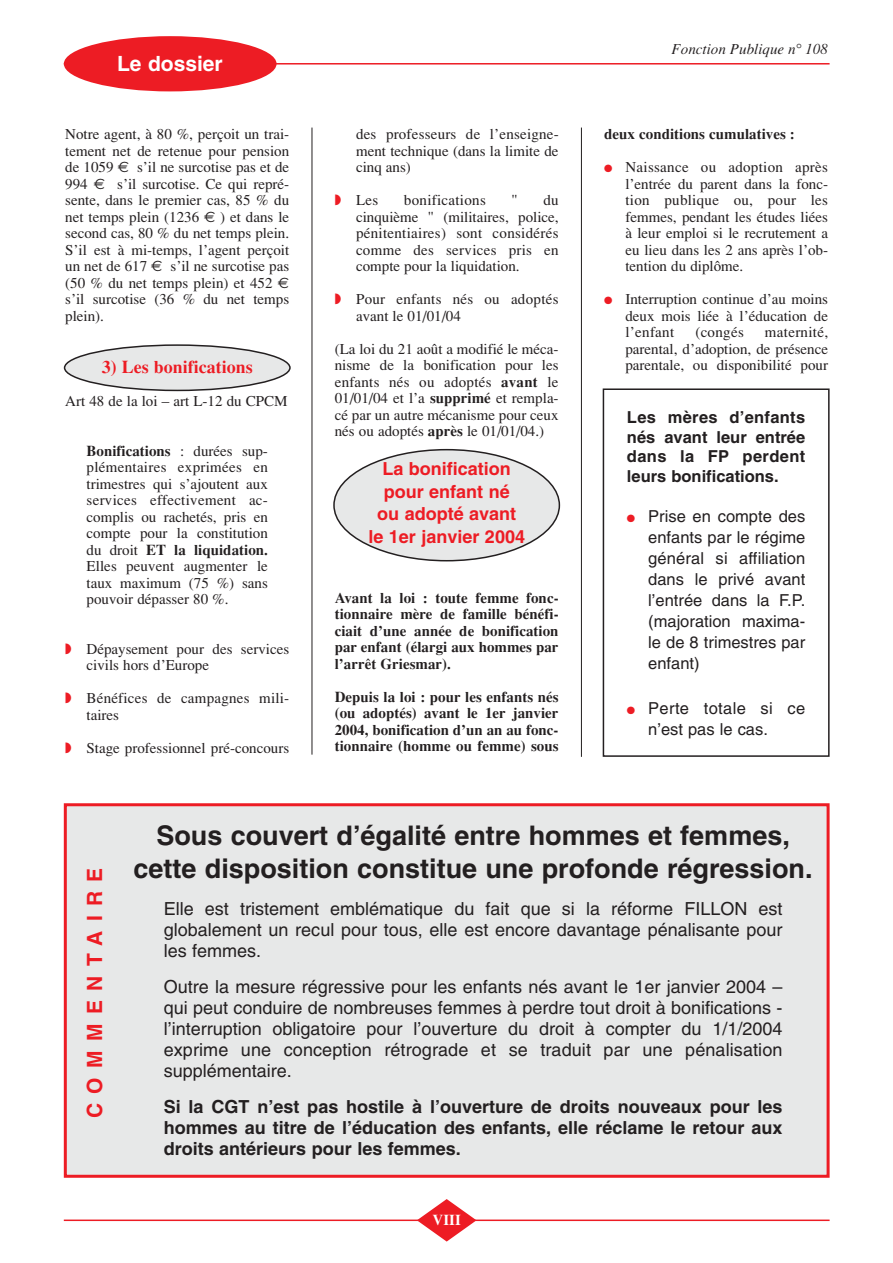
<style>
.page{position:relative;width:893px;height:1263px;background:#fff}
.page>*{position:absolute;margin:0;border:0;box-sizing:border-box;transform-origin:0 0}
.t1{font:700 27px/32.4px "Helvetica";color:#231f20;text-align:center}
.t2{font:700 21px "Helvetica";letter-spacing:.445em;color:#ed1c24}
.t3{font:700 21px "Helvetica";color:#fff}
.t4{font:18px/21px "Helvetica";color:#231f20;text-align:justify}
.t5{font:700 18px/21px "Helvetica";color:#231f20;text-align:justify}
.t6{font:700 18px/22.5px "Helvetica";color:#ed1c24;text-align:center}
.t7{font:700 18px "Times";color:#ed1c24}
.t8{font:16.5px/21px "Helvetica";color:#231f20;text-align:justify}
.t9{font:700 16.5px/19.5px "Helvetica";color:#231f20;text-align:justify}
.t10{font:16.5px/21px "Helvetica";letter-spacing:.02em;color:#231f20}
.t11{font:15px/16.5px "Times";color:#231f20;text-align:justify}
.t12{font:700 15px/16.5px "Times";color:#231f20;text-align:justify}
.t13{font:15px/16.5px "Times";letter-spacing:.02em;color:#231f20}
.t14{font:italic 15px "Times";color:#231f20}
.t15{font:700 15px "Times";color:#fff}
.s1{font-family:"Euro Sans"}
.s2{font-weight:700}
.s3{color:#ed1c24}
</style>
<div class="page">
<svg style="left:333px;top:449px;width:227px;height:112px"></svg>
<svg style="left:64px;top:344px;width:227px;height:47px"></svg>
<hr style="left:64px;top:1220px;width:765px;height:1px;background:#ed1c24">
<svg style="left:417px;top:1199px;width:59px;height:43px"></svg>
<hr style="left:64px;top:63px;width:765px;height:2px;background:#ed1c24">
<hr style="left:312px;top:128px;width:1px;height:627px;background:#231f20">
<hr style="left:581px;top:128px;width:1px;height:629px;background:#231f20">
<div style="left:64px;top:36px;width:212px;height:55px;background:#ed1c24;border-radius:50%"></div>
<div style="left:602px;top:388px;width:227px;height:369px;border:2px solid #231f20"></div>
<div style="left:65px;top:805px;width:763px;height:371px;background:#e7e8e8"></div>
<div style="left:64px;top:803px;width:765px;height:375px;border:3px solid #ed1c24"></div>
<h2 class="t3" style="left:117px;top:56px;width:107px">Le dossier</h2>
<p class="t11" style="left:65px;top:127px;width:225px">Notre agent, à 80 %, perçoit un trai&shy;tement net de retenue pour pension de 1059 <span class="s1">€</span> s’il ne surcotise pas et de 994 <span class="s1">€</span> s’il surcotise. Ce qui repré&shy;sente, dans le premier cas, 85 % du net temps plein (1236 <span class="s1">€</span> ) et dans le second cas, 80 % du net temps plein.<br>S’il est à mi-temps, l’agent perçoit un net de 617 <span class="s1">€</span> s’il ne surcotise pas (50 % du net temps plein) et 452 <span class="s1">€ </span>s’il surcotise (36 % du net temps plein).</p>
<p class="t7" style="left:102px;top:361px;width:152px">3) Les bonifications</p>
<p class="t11" style="left:65px;top:394px;width:224px">Art 48 de la loi – art L-12 du CPCM</p>
<p class="t11" style="left:87px;top:444px;width:183px"><span class="s2">Bonifications</span> : durées sup&shy;plémentaires exprimées en trimestres qui s’ajoutent aux services effectivement ac&shy;complis ou rachetés, pris en compte pour la constitution du droit <span class="s2">ET la liquidation.<br></span>Elles peuvent augmenter le taux maximum (75 %) sans pouvoir dépasser 80 %.</p>
<p class="t11" style="left:87px;top:642px;width:204px;text-indent:-21px"><span class="s3">◗</span> Dépaysement pour des services civils hors d’Europe</p>
<p class="t11" style="left:87px;top:691px;width:204px;text-indent:-21px"><span class="s3">◗</span> Bénéfices de campagnes mili&shy;taires</p>
<p class="t11" style="left:65px;top:741px;width:225px"><span class="s3">◗</span> Stage professionnel pré-concours</p>
<p class="t11" style="left:356px;top:127px;width:204px">des professeurs de l’enseigne&shy;ment technique (dans la limite de cinq ans)</p>
<p class="t11" style="left:335px;top:193px;width:45px"><span class="s3">◗</span> Les</p>
<p class="t13" style="left:404px;top:193px;width:83px">bonifications</p>
<p class="t11" style="left:511px;top:193px;width:8px">"</p>
<p class="t11" style="left:356px;top:193px;width:204px;text-indent:187px">du cinquième " (militaires, police, pénitentiaires) sont considérés comme des services pris en compte pour la liquidation.</p>
<p class="t13" style="left:356px;top:292px;width:204px;text-indent:-21px"><span class="s3">◗</span> Pour enfants nés ou adoptés avant le 01/01/04</p>
<p class="t11" style="left:335px;top:342px;width:225px">(La loi du 21 août a modifié le méca&shy;nisme de la bonification pour les enfants nés ou adoptés <span class="s2">avant</span> le 01/01/04 et l’a <span class="s2">supprimé</span> et rempla&shy;cé par un autre mécanisme pour ceux nés ou adoptés <span class="s2">après</span> le 01/01/04.)</p>
<p class="t6" style="left:368px;top:459px;width:158px">La bonification pour enfant né<br>ou adopté avant le 1er janvier 2004</p>
<p class="t12" style="left:335px;top:591px;width:225px">Avant la loi : toute femme fonc&shy;tionnaire mère de famille bénéfi&shy;ciait d’une année de bonification par enfant (élargi aux hommes par l’arrêt Griesmar).</p>
<p class="t12" style="left:335px;top:690px;width:225px">Depuis la loi : pour les enfants nés (ou adoptés) avant le 1er janvier 2004, bonification d’un an au fonc&shy;tionnaire (homme ou femme) sous</p>
<p class="t14" style="left:671px;top:44px;width:158px">Fonction Publique n° 108</p>
<p class="t12" style="left:604px;top:127px;width:192px">deux conditions cumulatives :</p>
<p class="t11" style="left:625px;top:160px;width:204px;text-indent:-21px"><span class="s3">●</span> Naissance ou adoption après l’entrée du parent dans la fonc&shy;tion publique ou, pour les femmes, pendant les études liées à leur emploi si le recrutement a eu lieu dans les 2 ans après l’ob&shy;tention du diplôme.</p>
<p class="t11" style="left:625px;top:292px;width:204px;text-indent:-21px"><span class="s3">●</span> Interruption continue d’au moins deux mois liée à l’éducation de l’enfant</p>
<p class="t11" style="left:625px;top:325px;width:204px;text-indent:139px">maternité, parental, d’adoption, de présence parentale, ou disponibilité pour</p>
<p class="t9" style="left:627px;top:409px;width:180px">Les mères d’enfants nés avant leur entrée dans la FP perdent leurs bonifications.</p>
<p class="t8" style="left:648px;top:507px;width:159px;text-indent:-21px"><span class="s3">●</span> Prise en compte des enfants par le régime général si affiliation dans le privé avant l’entrée dans la F.P. (majoration maxima&shy;le de 8 trimestres par enfant)</p>
<p class="t10" style="left:648px;top:699px;width:158px;text-indent:-21px"><span class="s3">●</span> Perte totale si ce n’est pas le cas.</p>
<p class="t11" style="left:695px;top:325px;width:50px">(congés</p>
<h2 class="t2" style="left:87px;top:1118px;width:252px;rotate:-90deg">COMMENTAIRE</h2>
<h1 class="t1" style="left:134px;top:822px;width:680px">Sous couvert d’égalité entre hommes et femmes, cette disposition constitue une profonde régression.</h1>
<p class="t4" style="left:164px;top:900px;width:620px">Elle est tristement emblématique du fait que si la réforme FILLON est globalement un recul pour tous, elle est encore davantage pénalisante pour les femmes.</p>
<p class="t4" style="left:164px;top:978px;width:620px">Outre la mesure régressive pour les enfants nés avant le 1er janvier 2004 – qui peut conduire de nombreuses femmes à perdre tout droit à bonifications - l’interruption obligatoire pour l’ouverture du droit à compter du 1/1/2004 exprime une conception rétrograde et se traduit par une pénalisation supplémentaire.</p>
<p class="t5" style="left:164px;top:1098px;width:620px">Si la CGT n’est pas hostile à l’ouverture de droits nouveaux pour les hommes au titre de l’éducation des enfants, elle réclame le retour aux droits antérieurs pour les femmes.</p>
<p class="t15" style="left:432px;top:1214px;width:30px">VIII</p>
</div>
